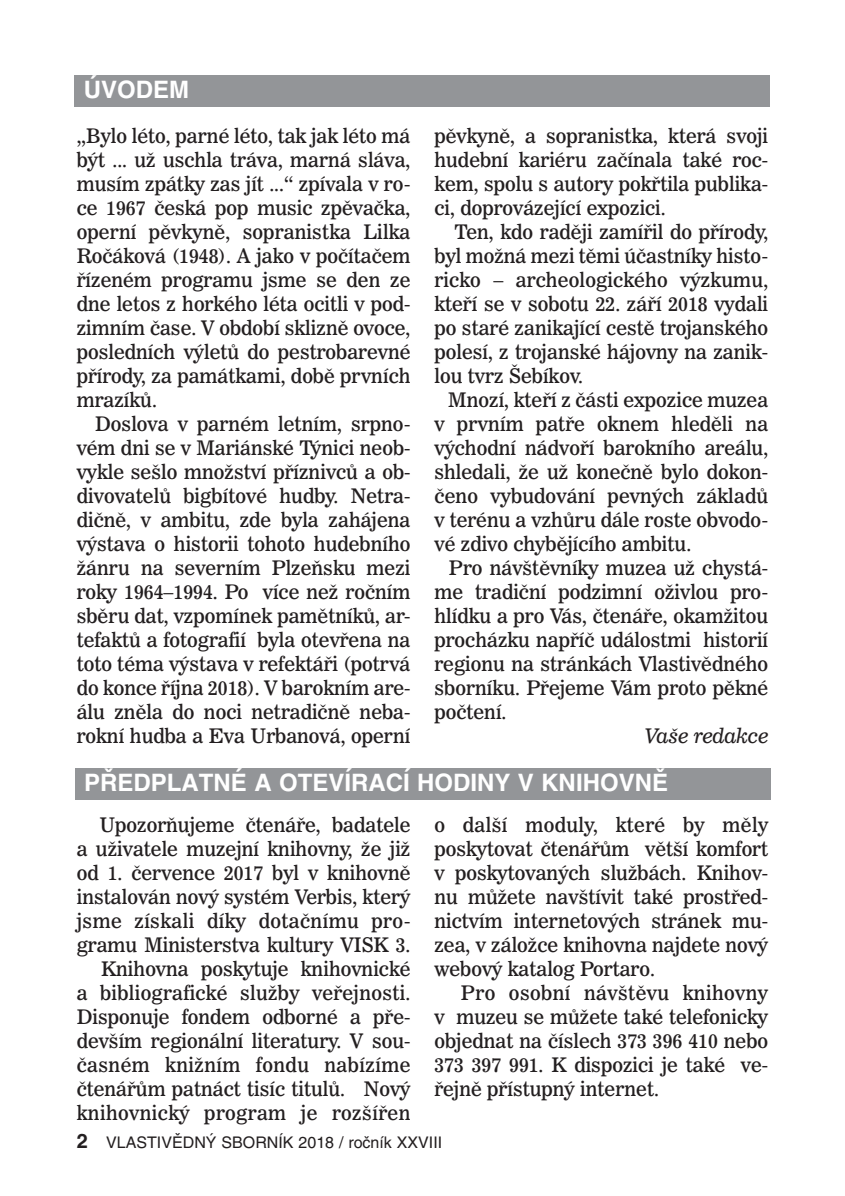
<style>
.page{position:relative;width:845px;height:1196px;background:#fff}
.page>*{position:absolute;margin:0;border:0;box-sizing:border-box;transform-origin:0 0}
.t1{font:700 24px "Switzerland";color:#fff}
.t2{font:20px/24px "News 706 AT Roman C";color:#231f20;text-align:justify}
.t3{font:20px "News 706 AT Italic C";color:#231f20}
.t4{font:16px "Switzerland";color:#231f20}
.s1{font-weight:700;font-size:20px}
</style>
<div class="page">
<div style="left:74px;top:75px;width:696px;height:32px;background:#939598"></div>
<div style="left:75px;top:768px;width:695px;height:32px;background:#939598"></div>
<p class="t1" style="left:84px;top:76px;width:107px">ÚVODEM</p>
<p class="t2" style="left:77px;top:126px;width:335px">„Bylo léto, parné léto, tak jak léto má být ... už uschla tráva, marná sláva, musím zpátky zas jít ...“ zpívala v ro&shy;ce 1967 česká pop music zpěvačka, operní pěvkyně, sopranistka Lilka Ročáková (1948). A jako v počítačem řízeném programu jsme se den ze dne letos z horkého léta ocitli v pod&shy;zimním čase. V období sklizně ovoce, posledních výletů do pestrobarevné přírody, za památkami, době prvních mrazíků.</p>
<p class="t2" style="left:77px;top:414px;width:335px;text-indent:18px">Doslova v parném letním, srpno&shy;vém dni se v Mariánské Týnici neob&shy;vykle sešlo množství příznivců a ob&shy;divovatelů bigbítové hudby. Netra&shy;dičně, v ambitu, zde byla zahájena výstava o historii tohoto hudebního žánru na severním Plzeňsku mezi roky 1964–1994. Po více než ročním sběru dat, vzpomínek pamětníků, ar&shy;tefaktů a fotografií byla otevřena na toto téma výstava v refektáři (potrvá do konce října 2018). V barokním are&shy;álu zněla do noci netradičně neba&shy;rokní hudba a Eva Urbanová, operní</p>
<p class="t2" style="left:434px;top:126px;width:335px">pěvkyně, a sopranistka, která svoji hudební kariéru začínala také roc&shy;kem, spolu s autory pokřtila publika&shy;ci, doprovázející expozici.</p>
<p class="t2" style="left:434px;top:222px;width:335px;text-indent:20px">Ten, kdo raději zamířil do přírody, byl možná mezi těmi účastníky histo&shy;ricko – archeologického výzkumu, kteří se v sobotu 22. září 2018 vydali po staré zanikající cestě trojanského polesí, z trojanské hájovny na zanik&shy;lou tvrz Šebíkov.</p>
<p class="t2" style="left:434px;top:390px;width:335px;text-indent:14px">Mnozí, kteří z části expozice muzea v prvním patře oknem hleděli na východní nádvoří barokního areálu, shledali, že už konečně bylo dokon&shy;čeno vybudování pevných základů v terénu a vzhůru dále roste obvodo&shy;vé zdivo chybějícího ambitu.</p>
<p class="t2" style="left:434px;top:558px;width:335px;text-indent:14px">Pro návštěvníky muzea už chystá&shy;me tradiční podzimní oživlou pro&shy;hlídku a pro Vás, čtenáře, okamžitou procházku napříč událostmi historií regionu na stránkách Vlastivědného sborníku. Přejeme Vám proto pěkné počtení.</p>
<p class="t3" style="left:645px;top:728px;width:124px">Vaše redakce</p>
<p class="t1" style="left:84px;top:769px;width:585px">PŘEDPLATNÉ A OTEVÍRACÍ HODINY V KNIHOVNĚ</p>
<p class="t2" style="left:77px;top:815px;width:335px;text-align:right">Upozorňujeme čtenáře, badatele<br>a uživatele muzejní knihovny, že již od 1. července 2017 byl v knihovně instalován nový systém Verbis, který jsme získali díky dotačnímu pro&shy;gramu Ministerstva kultury VISK 3.<br>Knihovna poskytuje knihovnické<br>a bibliografické služby veřejnosti.<br>Disponuje fondem odborné a pře&shy;devším regionální literatury. V sou&shy;časném knižním fondu nabízíme čtenářům patnáct tisíc titulů. Nový knihovnický program je rozšířen</p>
<p class="t2" style="left:434px;top:815px;width:335px">o další moduly, které by měly poskytovat čtenářům větší komfort v poskytovaných službách. Knihov&shy;nu můžete navštívit také prostřed&shy;nictvím internetových stránek mu&shy;zea, v záložce knihovna najdete nový webový katalog Portaro.</p>
<p class="t2" style="left:434px;top:983px;width:335px;text-indent:26px">Pro osobní návštěvu knihovny v muzeu se můžete také telefonicky objednat na číslech 373 396 410 nebo 373 397 991. K dispozici je také ve&shy;řejně přístupný internet.</p>
<p class="t4" style="left:77px;top:1133px;width:367px"><span class="s1">2</span> VLASTIVĚDNÝ SBORNÍK 2018 / ročník XXVIII</p>
</div>
